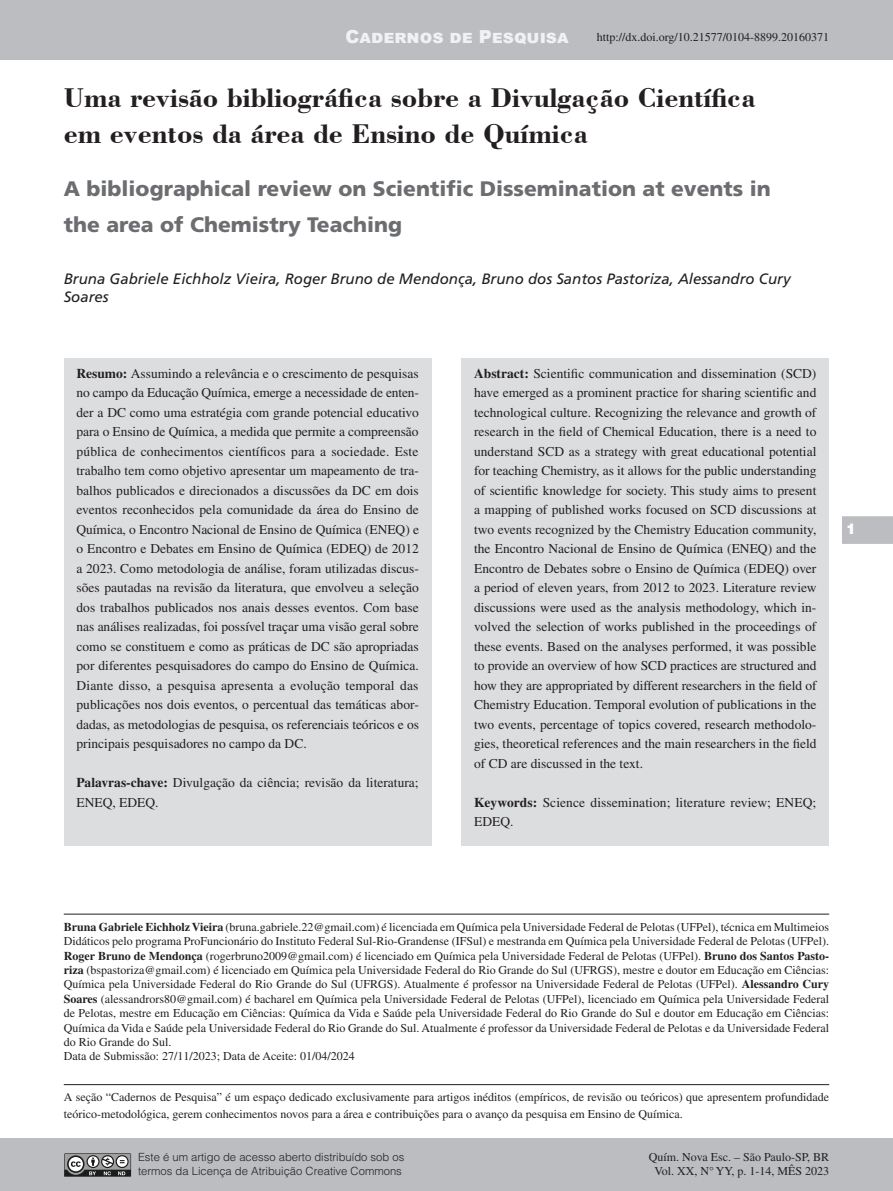
<style>
.page{position:relative;width:893px;height:1191px;background:#fff}
.page>*{position:absolute;margin:0;border:0;box-sizing:border-box;transform-origin:0 0}
.Título{font:700 28.5px/36px "Bodoni BT";color:#231f20}
.Título-secundário{font:900 21px/36px "Frutiger LT Std";color:#6c6d70}
.t1{font:900 18px "Arial";color:#f0f1f2}
.Autores{font:italic 15px/18px "Frutiger LT Std";color:#231f20}
.t2{font:900 15px "Swiss 721 BT";color:#fff}
.Resumo{font:13.5px/19.5px "Times LT Std";color:#231f20;text-align:justify}
.Rodapé{font:12px/14.4px "Times LT Std";color:#231f20;text-align:center}
.Rodapé_sem_linha{font:12px "Times LT Std";color:#231f20}
.t3{font:300 11.25px/13.5px "Helvetica";color:#231f20}
.s1{font-weight:700}
</style>
<div class="page">
<div style="left:0;top:0;width:893px;height:60px;background:#bcbdc0"></div>
<svg style="left:842px;top:516px;width:51px;height:28px"></svg>
<div style="left:0;top:1138px;width:893px;height:53px;background:#bcbdc0"></div>
<svg style="left:64px;top:1153px;width:67px;height:23px"></svg>
<div style="left:64px;top:358px;width:368px;height:488px;background:#dcdddf"></div>
<div style="left:461px;top:358px;width:368px;height:488px;background:#dcdddf"></div>
<hr style="left:64px;top:913px;width:765px;height:1px;background:#231f20">
<hr style="left:64px;top:1084px;width:765px;height:1px;background:#231f20">
<h3 class="t1" style="left:345px;top:23px;width:225px">Cadernos de Pesquisa</h3>
<p class="Rodapé" style="left:597px;top:30px;width:234px">http://dx.doi.org/10.21577/0104-8899.20160371</p>
<p class="Título" style="left:64px;top:79px;width:693px">Uma revisão bibliográfica sobre a Divulgação Científica em eventos da área de Ensino de Química</p>
<p class="Título-secundário" style="left:64px;top:170px;width:709px">A bibliographical review on Scientific Dissemination at events in the area of Chemistry Teaching</p>
<p class="Autores" style="left:64px;top:270px;width:728px">Bruna Gabriele Eichholz Vieira, Roger Bruno de Mendonça, Bruno dos Santos Pastoriza, Alessandro Cury<br>Soares</p>
<p class="Resumo" style="left:77px;top:363px;width:344px"><span class="s1">Resumo:</span> Assumindo a relevância e o crescimento de pesquisas no campo da Educação Química, emerge a necessidade de enten&shy;der a DC como uma estratégia com grande potencial educativo para o Ensino de Química, a medida que permite a compreensão pública de conhecimentos científicos para a sociedade. Este trabalho tem como objetivo apresentar um mapeamento de tra&shy;balhos publicados e direcionados a discussões da DC em dois eventos reconhecidos pela comunidade da área do Ensino de Química, o Encontro Nacional de Ensino de Química (ENEQ) e o Encontro e Debates em Ensino de Química (EDEQ) de 2012 a 2023. Como metodologia de análise, foram utilizadas discus&shy;sões pautadas na revisão da literatura, que envolveu a seleção dos trabalhos publicados nos anais desses eventos. Com base nas análises realizadas, foi possível traçar uma visão geral sobre como se constituem e como as práticas de DC são apropriadas por diferentes pesquisadores do campo do Ensino de Química.<br>Diante disso, a pesquisa apresenta a evolução temporal das publicações nos dois eventos, o percentual das temáticas abor&shy;dadas, as metodologias de pesquisa, os referenciais teóricos e os principais pesquisadores no campo da DC.</p>
<p class="Resumo" style="left:77px;top:773px;width:344px"><span class="s1">Palavras-chave:</span> Divulgação da ciência; revisão da literatura;<br>ENEQ, EDEQ.</p>
<p class="Resumo" style="left:474px;top:363px;width:344px"><span class="s1">Abstract:</span> Scientific communication and dissemination (SCD) have emerged as a prominent practice for sharing scientific and technological culture. Recognizing the relevance and growth of research in the field of Chemical Education, there is a need to understand SCD as a strategy with great educational potential for teaching Chemistry, as it allows for the public understanding of scientific knowledge for society. This study aims to present a mapping of published works focused on SCD discussions at two events recognized by the Chemistry Education community, the Encontro Nacional de Ensino de Química (ENEQ) and the Encontro de Debates sobre o Ensino de Química (EDEQ) over a period of eleven years, from 2012 to 2023. Literature review discussions were used as the analysis methodology, which in&shy;volved the selection of works published in the proceedings of these events. Based on the analyses performed, it was possible to provide an overview of how SCD practices are structured and how they are appropriated by different researchers in the field of Chemistry Education. Temporal evolution of publications in the two events, percentage of topics covered, research methodolo&shy;gies, theoretical references and the main researchers in the field of CD are discussed in the text.</p>
<p class="Resumo" style="left:474px;top:792px;width:344px"><span class="s1">Keywords:</span> Science dissemination; literature review; ENEQ;<br>EDEQ.</p>
<p class="t2" style="left:846px;top:519px;width:11px">1</p>
<p class="Rodapé" style="left:64px;top:919px;width:767px;text-align:justify"><span class="s1">Bruna Gabriele Eichholz Vieira</span> (bruna.gabriele.22@gmail.com) é licenciada em Química pela Universidade Federal de Pelotas (UFPel), técnica em Multimeios Didáticos pelo programa ProFuncionário do Instituto Federal Sul-Rio-Grandense (IFSul) e mestranda em Química pela Universidade Federal de Pelotas (UFPel).<br><span class="s1">Roger Bruno de Mendonça</span> (rogerbruno2009@gmail.com) é licenciado em Química pela Universidade Federal de Pelotas (UFPel). <span class="s1">Bruno dos Santos Pasto&shy;riza</span> (bspastoriza@gmail.com) é licenciado em Química pela Universidade Federal do Rio Grande do Sul (UFRGS), mestre e doutor em Educação em Ciências:<br>Química pela Universidade Federal do Rio Grande do Sul (UFRGS). Atualmente é professor na Universidade Federal de Pelotas (UFPel). <span class="s1">Alessandro Cury Soares</span> (alessandrors80@gmail.com) é bacharel em Química pela Universidade Federal de Pelotas (UFPel), licenciado em Química pela Universidade Federal de Pelotas, mestre em Educação em Ciências: Química da Vida e Saúde pela Universidade Federal do Rio Grande do Sul e doutor em Educação em Ciências:<br>Química da Vida e Saúde pela Universidade Federal do Rio Grande do Sul. Atualmente é professor da Universidade Federal de Pelotas e da Universidade Federal do Rio Grande do Sul.</p>
<p class="Rodapé_sem_linha" style="left:64px;top:1049px;width:292px">Data de Submissão: 27/11/2023; Data de Aceite: 01/04/2024</p>
<p class="Rodapé" style="left:64px;top:1089px;width:767px;line-height:16.2px;text-align:left">A seção “Cadernos de Pesquisa” é um espaço dedicado exclusivamente para artigos inéditos (empíricos, de revisão ou teóricos) que apresentem profundidade teórico-metodológica, gerem conhecimentos novos para a área e contribuições para o avanço da pesquisa em Ensino de Química.</p>
<p class="t3" style="left:138px;top:1149px;width:268px">Este é um artigo de acesso aberto distribuído sob os termos da Licença de Atribuição Creative Commons</p>
<p class="Rodapé" style="left:649px;top:1149px;width:182px">Quím. Nova Esc. – São Paulo-SP, BR<br>Vol. XX, N° YY, p. 1-14, MÊS 2023</p>
</div>
